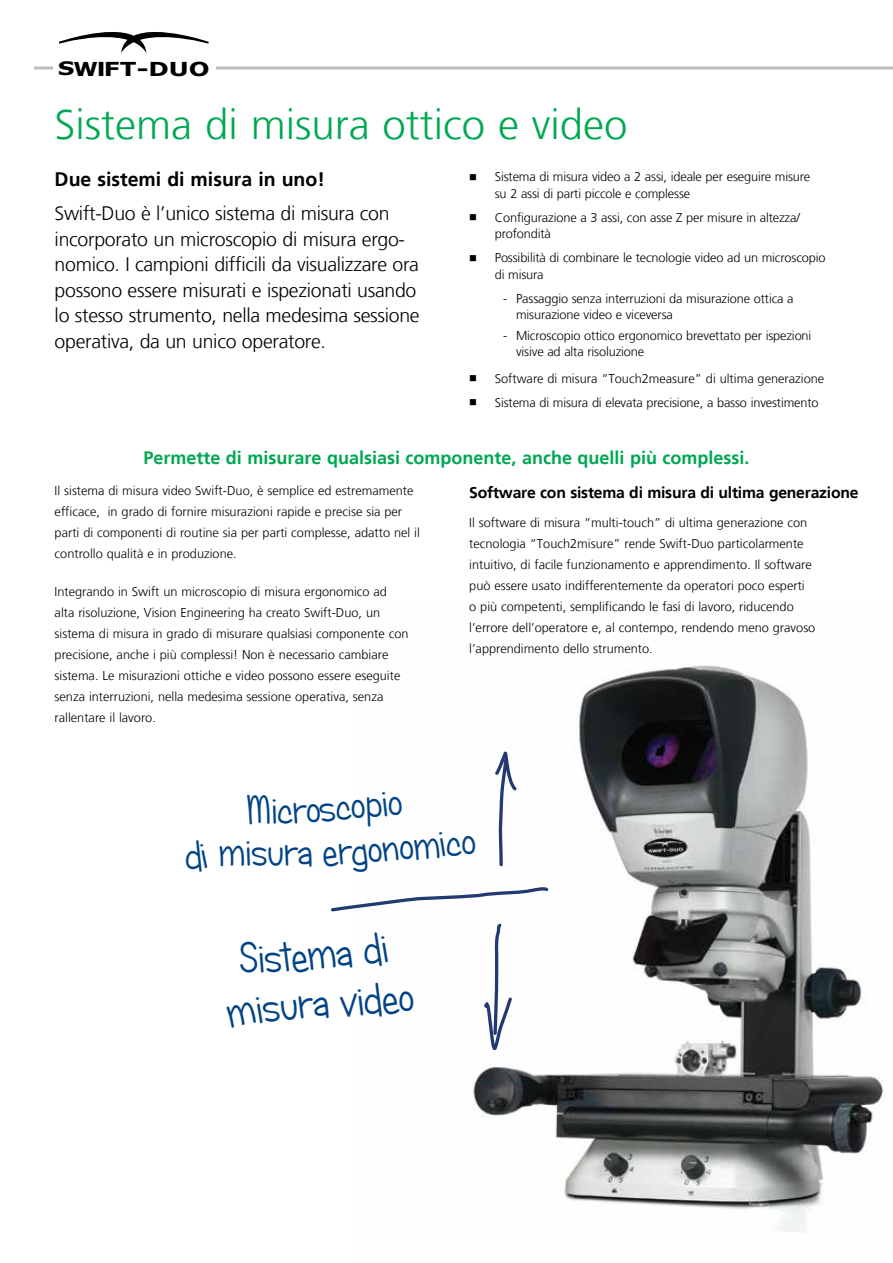
<style>
.page{position:relative;width:893px;height:1263px;background:#fff}
.page>*{position:absolute;margin:0;border:0;box-sizing:border-box;transform-origin:0 0}
.t1{font:300 42px "Frutiger LT";color:#00a851}
.t2{font:42px "Candy Round BTN";color:#014386}
.t3{font:39px "Candy Round BTN";color:#014386}
.t4{font:300 19.5px/25.5px "Frutiger LT";letter-spacing:-.015em;color:#000}
.t5{font:700 19.5px "Frutiger LT";color:#000}
.t6{font:700 19.35px "Verdana";color:#000;scale:1.12 1}
.t7{font:700 18px "Frutiger LT";color:#00a851}
.t8{font:700 15.75px "Frutiger LT";letter-spacing:-.015em;color:#000}
.t9{font:300 12.75px/21px "Frutiger LT";color:#000}
.s1{font-size:18.75px}
.s2{font-family:"Arial";font-size:19.65px}
</style>
<div class="page">
<img style="left:473px;top:665px;width:411px;height:567px">
<hr style="left:34px;top:67px;width:859px;height:3px;background:#bcbec0">
<div style="left:53px;top:27px;width:162px;height:53px;background:#fff"></div>
<svg style="left:59px;top:32px;width:150px;height:21px"></svg>
<svg style="left:331px;top:751px;width:230px;height:299px"></svg>
<svg style="left:331px;top:792px;width:71px;height:34px"></svg>
<svg style="left:331px;top:832px;width:145px;height:40px"></svg>
<svg style="left:363px;top:983px;width:51px;height:35px"></svg>
<svg style="left:331px;top:942px;width:21px;height:30px"></svg>
<svg style="left:362px;top:933px;width:26px;height:35px"></svg>
<h3 class="t6" style="left:58px;top:56px;width:137px"><span class="s1">S</span> W <span class="s2">I</span>FT-DUO</h3>
<h1 class="t1" style="left:55px;top:101px;width:574px">Sistema di misura ottico e video</h1>
<p class="t9" style="left:495px;top:169px;width:317px;line-height:16.5px;text-indent:-26px">■ Sistema di misura video a 2 assi, ideale per eseguire misure su 2 assi di parti piccole e complesse</p>
<p class="t9" style="left:495px;top:209px;width:307px;line-height:16.5px;text-indent:-26px">■ Configurazione a 3 assi, con asse Z per misure in altezza/ profondità</p>
<p class="t9" style="left:495px;top:250px;width:332px;line-height:16.5px;text-indent:-26px">■ Possibilità di combinare le tecnologie video ad un microscopio di misura</p>
<p class="t9" style="left:516px;top:290px;width:279px;line-height:16.5px;text-indent:-13px">- Passaggio senza interruzioni da misurazione ottica a misurazione video e viceversa</p>
<p class="t9" style="left:516px;top:327px;width:297px;line-height:16.5px;text-indent:-13px">- Microscopio ottico ergonomico brevettato per ispezioni visive ad alta risoluzione</p>
<p class="t9" style="left:469px;top:368px;width:356px">■ Software di misura “Touch2measure” di ultima generazione</p>
<p class="t9" style="left:469px;top:392px;width:351px">■ Sistema di misura di elevata precisione, a basso investimento</p>
<h3 class="t5" style="left:55px;top:168px;width:272px">Due sistemi di misura in uno!</h3>
<p class="t4" style="left:55px;top:201px;width:367px">Swift-Duo è l’unico sistema di misura con incorporato un microscopio di misura ergo&shy;nomico. I campioni difficili da visualizzare ora possono essere misurati e ispezionati usando lo stesso strumento, nella medesima sessione operativa, da un unico operatore.</p>
<h3 class="t7" style="left:143px;top:447px;width:608px">Permette di misurare qualsiasi componente, anche quelli più complessi.</h3>
<p class="t9" style="left:55px;top:481px;width:367px">Il sistema di misura video Swift-Duo, è semplice ed estremamente efficace, in grado di fornire misurazioni rapide e precise sia per parti di componenti di routine sia per parti complesse, adatto nel il controllo qualità e in produzione.</p>
<p class="t9" style="left:55px;top:582px;width:355px">Integrando in Swift un microscopio di misura ergonomico ad alta risoluzione, Vision Engineering ha creato Swift-Duo, un sistema di misura in grado di misurare qualsiasi componente con precisione, anche i più complessi! Non è necessario cambiare sistema. Le misurazioni ottiche e video possono essere eseguite senza interruzioni, nella medesima sessione operativa, senza rallentare il lavoro.</p>
<p class="t8" style="left:469px;top:483px;width:391px">Software con sistema di misura di ultima generazione</p>
<p class="t9" style="left:469px;top:512px;width:348px">Il software di misura “multi-touch” di ultima generazione con tecnologia “Touch2misure” rende Swift-Duo particolarmente intuitivo, di facile funzionamento e apprendimento. Il software può essere usato indifferentemente da operatori poco esperti<br>o più competenti, semplificando le fasi di lavoro, riducendo l’errore dell’operatore e, al contempo, rendendo meno gravoso l’apprendimento dello strumento.</p>
<h2 class="t3" style="left:278px;top:787px;width:17px">c</h2>
<h2 class="t3" style="left:219px;top:828px;width:29px">m</h2>
<h2 class="t3" style="left:246px;top:828px;width:54px;rotate:1deg">isur</h2>
<h2 class="t3" style="left:298px;top:829px;width:17px">a</h2>
<h1 class="t2" style="left:296px;top:980px;width:67px;rotate:-4deg">ra vi</h1>
</div>
